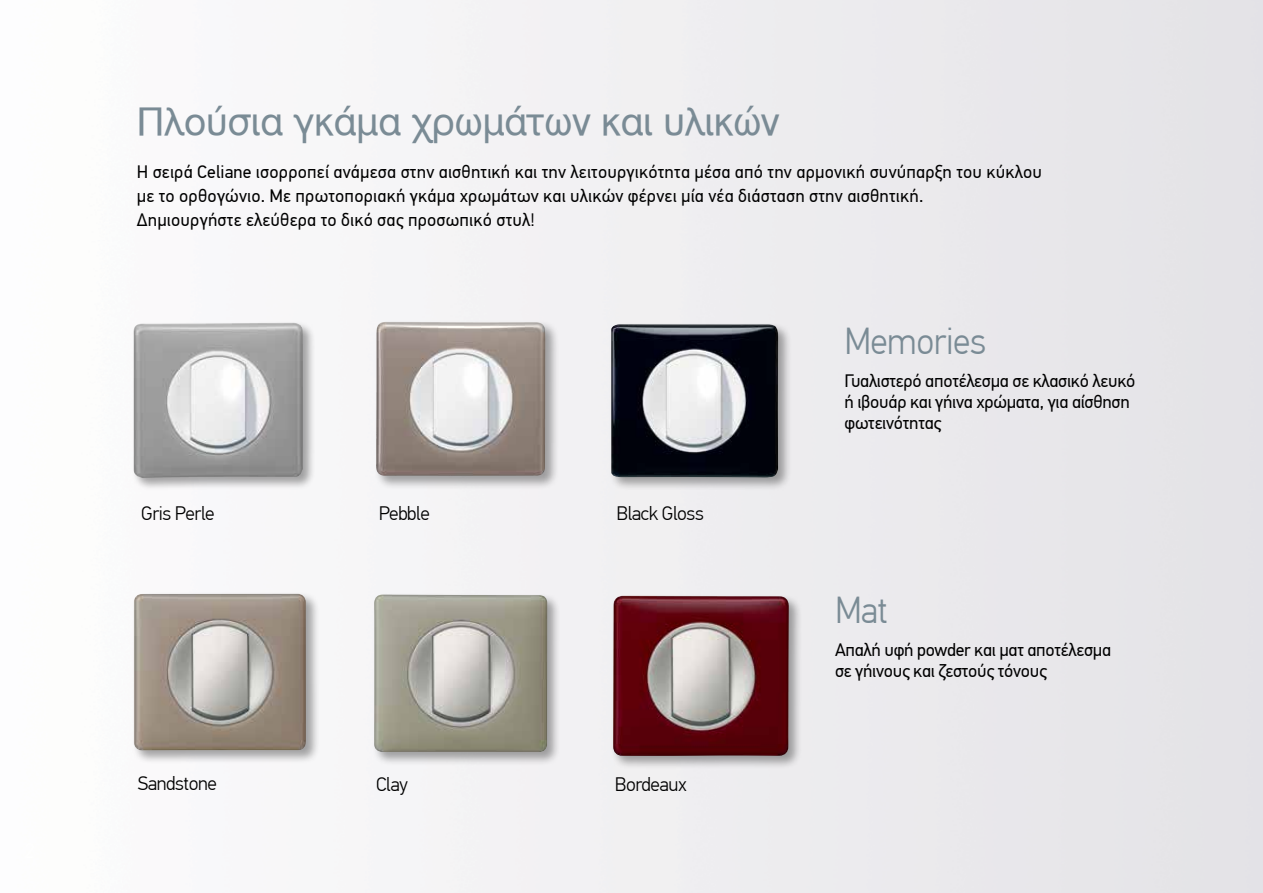
<style>
.page{position:relative;width:1263px;height:893px;background:#fff}
.page>*{position:absolute;margin:0;border:0;box-sizing:border-box;transform-origin:0 0}
.t1{font:37.5px "UB Helvetica Normal";color:#7a8b95}
.t2{font:300 37.5px "PF Din Text Pro";letter-spacing:-.015em;color:#7a8b95;scale:.95 1}
.t3{font:300 19.5px "PF Din Text Pro";letter-spacing:-.02em;color:#000}
.t4{font:18px/24px "PF Din Text Pro";letter-spacing:.01em;color:#000}
.t5{font:18px/21px "PF Din Text Pro";letter-spacing:-.015em;color:#000}
</style>
<div class="page">
<div style="left:372px;top:592px;width:189px;height:174px;background:#000;opacity:.35"></div>
<img style="left:374px;top:594px;width:173px;height:158px">
<div style="left:611px;top:594px;width:192px;height:176px;background:#000;opacity:.35"></div>
<img style="left:613px;top:596px;width:176px;height:160px">
<div style="left:132px;top:592px;width:188px;height:172px;background:#000;opacity:.35"></div>
<img style="left:134px;top:594px;width:172px;height:156px">
<div style="left:374px;top:320px;width:186px;height:170px;background:#000;opacity:.35"></div>
<img style="left:376px;top:323px;width:169px;height:153px">
<div style="left:609px;top:322px;width:183px;height:169px;background:#000;opacity:.35"></div>
<img style="left:611px;top:324px;width:167px;height:153px">
<div style="left:132px;top:321px;width:185px;height:170px;background:#000;opacity:.35"></div>
<img style="left:133px;top:323px;width:170px;height:155px">
<h1 class="t1" style="left:137px;top:100px;width:644px">Πλούσια γκάμα χρωμάτων και υλικών</h1>
<p class="t4" style="left:137px;top:160px;width:907px">Η σειρά Celiane ισορροπεί ανάμεσα στην αισθητική και την λειτουργικότητα μέσα από την αρμονική συνύπαρξη του κύκλου με το ορθογώνιο. Με πρωτοποριακή γκάμα χρωμάτων και υλικών φέρνει μία νέα διάσταση στην αισθητική.<br>Δημιουργήστε ελεύθερα το δικό σας προσωπικό στυλ!</p>
<p class="t3" style="left:141px;top:502px;width:75px">Gris Perle</p>
<p class="t3" style="left:379px;top:502px;width:53px">Pebble</p>
<p class="t3" style="left:617px;top:502px;width:89px">Black Gloss</p>
<p class="t3" style="left:138px;top:772px;width:81px">Sandstone</p>
<p class="t3" style="left:376px;top:773px;width:33px">Clay</p>
<p class="t3" style="left:615px;top:773px;width:73px">Bordeaux</p>
<h1 class="t2" style="left:844px;top:320px;width:151px">Memories</h1>
<p class="t5" style="left:844px;top:370px;width:292px">Γυαλιστερό αποτέλεσμα σε κλασικό λευκό ή ιβουάρ και γήινα χρώματα, για αίσθηση φωτεινότητας</p>
<h1 class="t2" style="left:835px;top:589px;width:57px">Mat</h1>
<p class="t5" style="left:835px;top:639px;width:278px">Απαλή υφή powder και ματ αποτέλεσμα σε γήινους και ζεστούς τόνους</p>
</div>
